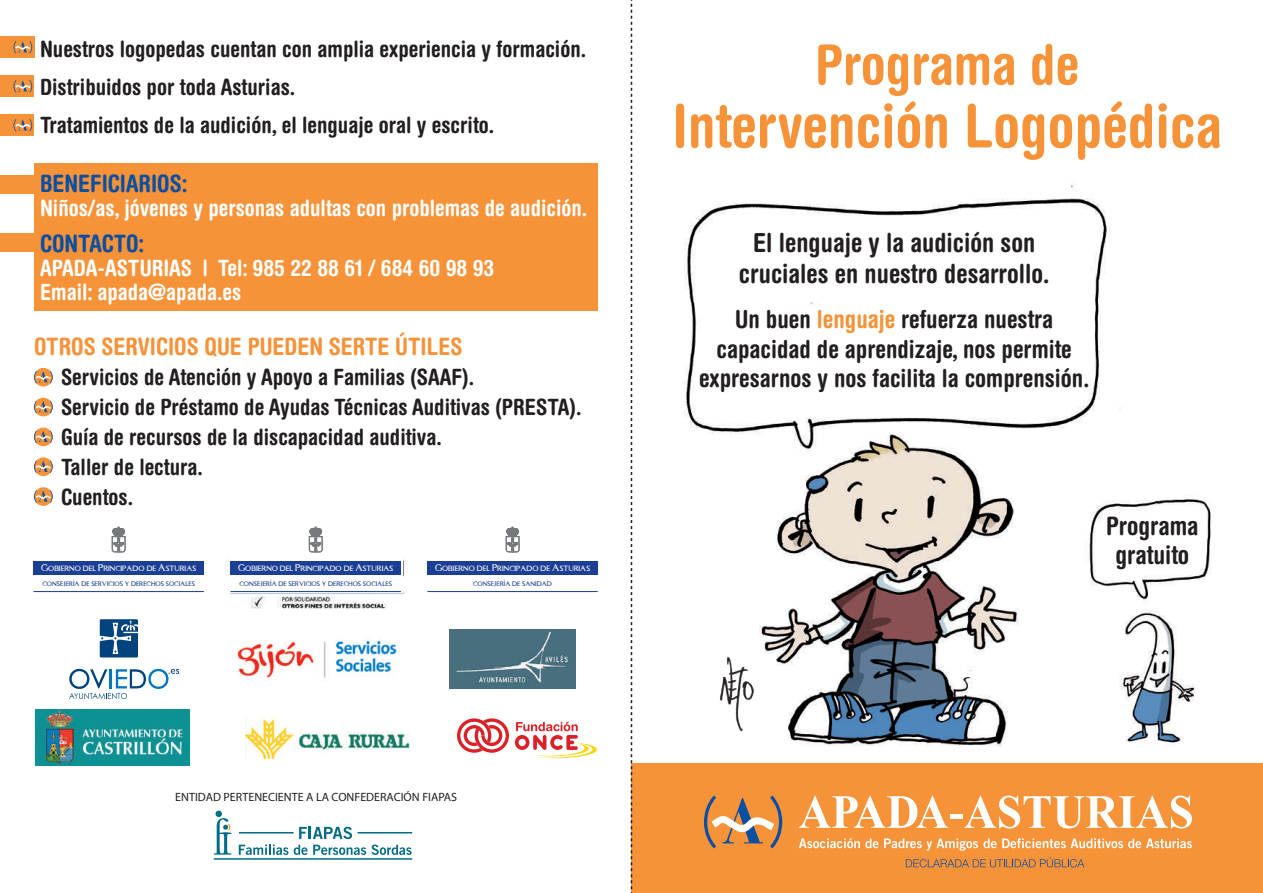
<style>
.page{position:relative;width:1263px;height:893px;background:#fff}
.page>*{position:absolute;margin:0;border:0;box-sizing:border-box;transform-origin:0 0}
.t1{font:700 condensed 60px "Helvetica Rounded LT Std";color:#f69238}
.t2{font:700 condensed 55.5px "Helvetica Rounded LT Std";color:#f69238}
.t3{font:700 condensed 26.4px/30.9px "Helvetica Rounded LT Std";color:#231f20;text-align:center}
.t4{font:700 condensed 25.5px/28.5px "Helvetica Rounded LT Std";color:#231f20;text-align:center}
.t5{font:700 condensed 24.75px/29.4px "Helvetica Rounded LT Std";color:#231f20;text-align:center}
.t6{font:700 condensed 24px "Helvetica Rounded LT Std";color:#f69238}
.t7{font:700 condensed 24px "Helvetica Rounded LT Std";color:#0a4fa2}
.t8{font:700 condensed 22.5px/30px "Helvetica Rounded LT Std";color:#231f20}
.t9{font:700 condensed 22.5px/24px "Helvetica Rounded LT Std";color:#fff}
.t10{font:12px "Myriad Pro";color:#231f20}
.t11{font:7.95px "Asturica";color:#fff}
.t12{font:6.75px "Asturica";color:#1b3f94}
.s1{color:#f69238}
</style>
<div class="page">
<img style="left:656px;top:184px;width:480px;height:580px">
<img style="left:1073px;top:494px;width:138px;height:263px">
<div style="left:631px;top:764px;width:632px;height:129px;background:#f69238"></div>
<svg style="left:631px;top:0;width:1px;height:893px"></svg>
<img style="left:718px;top:656px;width:37px;height:75px">
<div style="left:0;top:37px;width:34px;height:21px;background:#f69238"></div>
<svg style="left:14px;top:41px;width:18px;height:13px"></svg>
<div style="left:0;top:76px;width:34px;height:21px;background:#f69238"></div>
<svg style="left:14px;top:80px;width:18px;height:13px"></svg>
<div style="left:0;top:115px;width:34px;height:21px;background:#f69238"></div>
<svg style="left:14px;top:119px;width:18px;height:13px"></svg>
<div style="left:0;top:233px;width:34px;height:19px;background:#f69238"></div>
<div style="left:0;top:175px;width:34px;height:19px;background:#f69238"></div>
<div style="left:34px;top:163px;width:563px;height:147px;background:#f69238"></div>
<svg style="left:34px;top:368px;width:19px;height:19px"></svg>
<svg style="left:34px;top:371px;width:19px;height:13px"></svg>
<div style="left:34px;top:398px;width:19px;height:18px;background:#f69238;border-radius:50%"></div>
<svg style="left:34px;top:401px;width:19px;height:12px"></svg>
<div style="left:34px;top:428px;width:19px;height:18px;background:#f69238;border-radius:50%"></div>
<svg style="left:34px;top:431px;width:19px;height:12px"></svg>
<svg style="left:34px;top:457px;width:19px;height:19px"></svg>
<svg style="left:34px;top:460px;width:19px;height:13px"></svg>
<svg style="left:34px;top:487px;width:19px;height:19px"></svg>
<svg style="left:34px;top:490px;width:19px;height:13px"></svg>
<svg style="left:704px;top:795px;width:78px;height:53px"></svg>
<svg style="left:799px;top:796px;width:149px;height:32px"></svg>
<div style="left:950px;top:814px;width:13px;height:5px;background:#fff"></div>
<svg style="left:964px;top:795px;width:228px;height:33px"></svg>
<svg style="left:1002px;top:838px;width:190px;height:10px"></svg>
<svg style="left:799px;top:838px;width:79px;height:10px"></svg>
<svg style="left:884px;top:838px;width:112px;height:13px"></svg>
<svg style="left:906px;top:857px;width:178px;height:10px"></svg>
<svg style="left:100px;top:619px;width:38px;height:38px"></svg>
<svg style="left:69px;top:669px;width:110px;height:30px"></svg>
<img style="left:449px;top:629px;width:127px;height:60px">
<img style="left:237px;top:637px;width:163px;height:41px">
<div style="left:33px;top:561px;width:171px;height:13px;background:#1b3f94"></div>
<hr style="left:33px;top:591px;width:171px;height:1px;background:#1b3f94">
<svg style="left:112px;top:527px;width:13px;height:25px"></svg>
<div style="left:427px;top:561px;width:171px;height:13px;background:#1b3f94"></div>
<hr style="left:427px;top:591px;width:171px;height:1px;background:#1b3f94">
<svg style="left:506px;top:527px;width:13px;height:25px"></svg>
<img style="left:230px;top:556px;width:175px;height:53px">
<div style="left:230px;top:520px;width:173px;height:73px;background:#fff"></div>
<div style="left:231px;top:561px;width:170px;height:13px;background:#1b3f94"></div>
<hr style="left:231px;top:591px;width:170px;height:1px;background:#1b3f94">
<svg style="left:309px;top:527px;width:13px;height:25px"></svg>
<img style="left:35px;top:710px;width:154px;height:56px">
<img style="left:245px;top:718px;width:165px;height:42px">
<svg style="left:457px;top:718px;width:52px;height:35px"></svg>
<svg style="left:515px;top:721px;width:82px;height:37px"></svg>
<svg style="left:214px;top:811px;width:17px;height:44px"></svg>
<hr style="left:214px;top:858px;width:198px;height:2px;background:#006b84">
<svg style="left:239px;top:844px;width:49px;height:11px"></svg>
<svg style="left:294px;top:827px;width:118px;height:28px"></svg>
<hr style="left:239px;top:832px;width:55px;height:1px;background:#006b84">
<p class="t8" style="left:40px;top:29px;width:548px;line-height:38.2px">Nuestros logopedas cuentan con amplia experiencia y formación.<br>Distribuidos por toda Asturias.<br>Tratamientos de la audición, el lenguaje oral y escrito.</p>
<p class="t7" style="left:40px;top:169px;width:149px">BENEFICIARIOS:</p>
<p class="t9" style="left:40px;top:195px;width:549px">Niños/as, jóvenes y personas adultas con problemas de audición.</p>
<p class="t7" style="left:40px;top:229px;width:106px">CONTACTO:</p>
<p class="t9" style="left:40px;top:255px;width:456px">APADA-ASTURIAS | Tel: 985 22 88 61 / 684 60 98 93<br>Email: apada@apada.es</p>
<p class="t6" style="left:34px;top:332px;width:430px">OTROS SERVICIOS QUE PUEDEN SERTE ÚTILES</p>
<p class="t8" style="left:61px;top:362px;width:522px">Servicios de Atención y Apoyo a Familias (SAAF).<br>Servicio de Préstamo de Ayudas Técnicas Auditivas (PRESTA).<br>Guía de recursos de la discapacidad auditiva.<br>Taller de lectura.<br>Cuentos.</p>
<p class="t11" style="left:41px;top:562px;width:157px">Gobierno del Principado de Asturias</p>
<p class="t12" style="left:42px;top:578px;width:154px">consejería de servicios y derechos sociales</p>
<p class="t11" style="left:238px;top:562px;width:157px">Gobierno del Principado de Asturias</p>
<p class="t12" style="left:239px;top:578px;width:154px">consejería de servicios y derechos sociales</p>
<p class="t11" style="left:435px;top:562px;width:157px">Gobierno del Principado de Asturias</p>
<p class="t12" style="left:473px;top:578px;width:80px">consejería de sanidad</p>
<p class="t10" style="left:175px;top:789px;width:283px">ENTIDAD PERTENECIENTE A LA CONFEDERACIÓN FIAPAS</p>
<h2 class="t2" style="left:815px;top:31px;width:265px">Programa de</h2>
<h1 class="t1" style="left:672px;top:90px;width:551px">Intervención Logopédica</h1>
<p class="t3" style="left:739px;top:227px;width:312px">El lenguaje y la audición son cruciales en nuestro desarrollo.</p>
<p class="t5" style="left:699px;top:304px;width:392px">Un buen <span class="s1">lenguaje</span> refuerza nuestra capacidad de aprendizaje, nos permite expresarnos y nos facilita la comprensión.</p>
<p class="t4" style="left:1106px;top:511px;width:94px">Programa gratuito</p>
</div>
